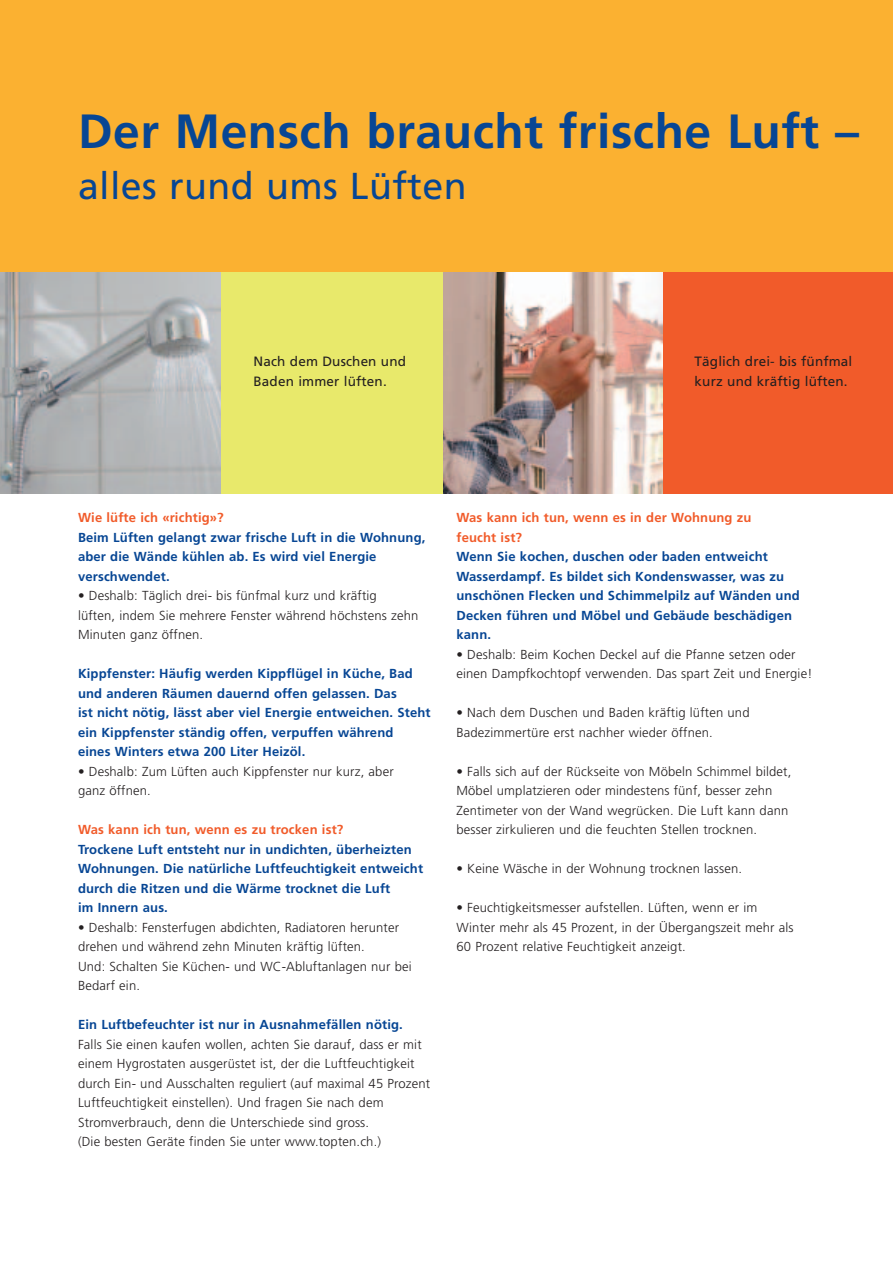
<style>
.page{position:relative;width:893px;height:1263px;background:#fff}
.page>*{position:absolute;margin:0;border:0;box-sizing:border-box;transform-origin:0 0}
.t1{font:700 48px "Frutiger";letter-spacing:.01em;color:#074694}
.t2{font:37.5px "Frutiger";letter-spacing:.01em;color:#074694}
.t3{font:13.5px/19.5px "Frutiger";letter-spacing:.01em;color:#231f20}
.t4{font:300 13.05px/19.5px "Frutiger";letter-spacing:.01em;color:#231f20}
.t5{font:700 13.05px/19.5px "Frutiger";letter-spacing:.01em;color:#074694}
.t6{font:700 13.05px/19.5px "Frutiger";letter-spacing:.01em;color:#f15b2a}
</style>
<div class="page">
<div style="left:0;top:0;width:893px;height:272px;background:#fbb131"></div>
<img style="left:0;top:272px;width:221px;height:221px">
<img style="left:442px;top:272px;width:221px;height:221px">
<div style="left:221px;top:272px;width:221px;height:221px;background:#e8e96b"></div>
<div style="left:663px;top:272px;width:230px;height:221px;background:#f15b2a"></div>
<h1 class="t1" style="left:78px;top:112px;width:782px">Der Mensch braucht frische Luft –</h1>
<h2 class="t2" style="left:78px;top:171px;width:390px">alles rund ums Lüften</h2>
<p class="t3" style="left:254px;top:353px;width:154px">Nach dem Duschen und<br>Baden immer lüften.</p>
<p class="t3" style="left:695px;top:353px;width:159px">Täglich drei- bis fünfmal kurz und kräftig lüften.</p>
<p class="t6" style="left:78px;top:509px;width:147px">Wie lüfte ich «richtig»?</p>
<p class="t5" style="left:78px;top:528px;width:349px">Beim Lüften gelangt zwar frische Luft in die Wohnung, aber die Wände kühlen ab. Es wird viel Energie verschwendet.</p>
<p class="t4" style="left:78px;top:587px;width:342px">• Deshalb: Täglich drei- bis fünfmal kurz und kräftig<br>lüften, indem Sie mehrere Fenster während höchstens zehn<br>Minuten ganz öffnen.</p>
<p class="t5" style="left:78px;top:665px;width:354px">Kippfenster: Häufig werden Kippflügel in Küche, Bad und anderen Räumen dauernd offen gelassen. Das<br>ist nicht nötig, lässt aber viel Energie entweichen. Steht ein Kippfenster ständig offen, verpuffen während<br>eines Winters etwa 200 Liter Heizöl.</p>
<p class="t4" style="left:78px;top:762px;width:317px">• Deshalb: Zum Lüften auch Kippfenster nur kurz, aber ganz öffnen.</p>
<p class="t6" style="left:78px;top:821px;width:267px">Was kann ich tun, wenn es zu trocken ist?</p>
<p class="t5" style="left:78px;top:840px;width:347px">Trockene Luft entsteht nur in undichten, überheizten Wohnungen. Die natürliche Luftfeuchtigkeit entweicht durch die Ritzen und die Wärme trocknet die Luft<br>im Innern aus.</p>
<p class="t4" style="left:78px;top:918px;width:335px">• Deshalb: Fensterfugen abdichten, Radiatoren herunter drehen und während zehn Minuten kräftig lüften.<br>Und: Schalten Sie Küchen- und WC-Abluftanlagen nur bei Bedarf ein.</p>
<p class="t5" style="left:78px;top:1016px;width:326px">Ein Luftbefeuchter ist nur in Ausnahmefällen nötig.</p>
<p class="t4" style="left:78px;top:1035px;width:354px">Falls Sie einen kaufen wollen, achten Sie darauf, dass er mit einem Hygrostaten ausgerüstet ist, der die Luftfeuchtigkeit durch Ein- und Ausschalten reguliert (auf maximal 45 Prozent Luftfeuchtigkeit einstellen). Und fragen Sie nach dem Stromverbrauch, denn die Unterschiede sind gross.<br>(Die besten Geräte finden Sie unter www.topten.ch.)</p>
<p class="t6" style="left:456px;top:509px;width:297px">Was kann ich tun, wenn es in der Wohnung zu feucht ist?</p>
<p class="t5" style="left:456px;top:548px;width:345px">Wenn Sie kochen, duschen oder baden entweicht Wasserdampf. Es bildet sich Kondenswasser, was zu unschönen Flecken und Schimmelpilz auf Wänden und Decken führen und Möbel und Gebäude beschädigen kann.</p>
<p class="t4" style="left:456px;top:645px;width:357px">• Deshalb: Beim Kochen Deckel auf die Pfanne setzen oder einen Dampfkochtopf verwenden. Das spart Zeit und Energie!</p>
<p class="t4" style="left:456px;top:704px;width:295px">• Nach dem Duschen und Baden kräftig lüften und<br>Badezimmertüre erst nachher wieder öffnen.</p>
<p class="t4" style="left:456px;top:762px;width:336px">• Falls sich auf der Rückseite von Möbeln Schimmel bildet, Möbel umplatzieren oder mindestens fünf, besser zehn Zentimeter von der Wand wegrücken. Die Luft kann dann besser zirkulieren und die feuchten Stellen trocknen.</p>
<p class="t4" style="left:456px;top:860px;width:287px">• Keine Wäsche in der Wohnung trocknen lassen.</p>
<p class="t4" style="left:456px;top:899px;width:338px">• Feuchtigkeitsmesser aufstellen. Lüften, wenn er im<br>Winter mehr als 45 Prozent, in der Übergangszeit mehr als<br>60 Prozent relative Feuchtigkeit anzeigt.</p>
</div>
